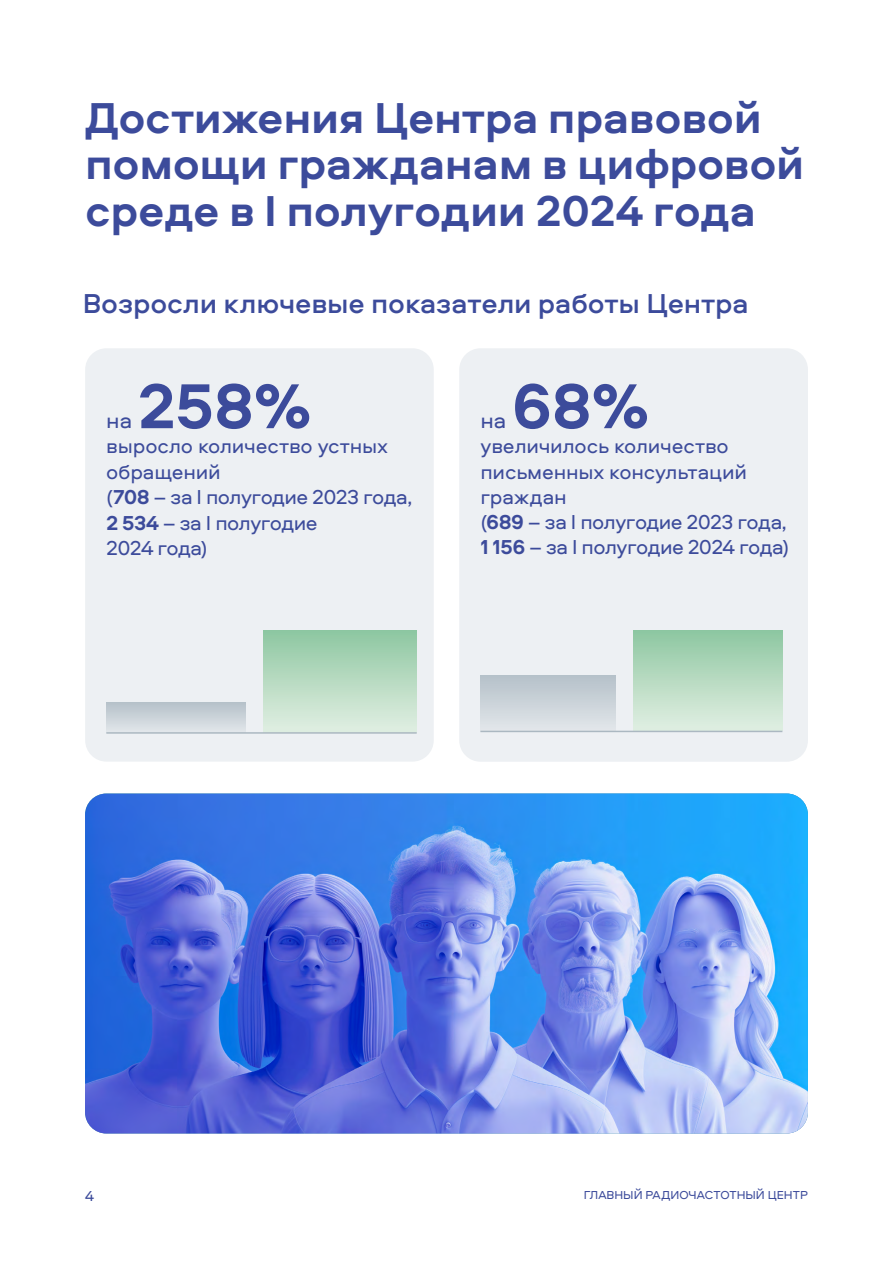
<style>
.page{position:relative;width:893px;height:1263px;background:#fff}
.page>*{position:absolute;margin:0;border:0;box-sizing:border-box;transform-origin:0 0}
.t1{font:700 66px "Aeroport";color:#3c4b9b}
.t2{font:700 45px/46.5px "Aeroport";letter-spacing:-.01em;color:#3c4b9b}
.t3{font:500 28.5px "Aeroport";letter-spacing:-.01em;color:#3c4b9b}
.t4{font:22.5px "Aeroport";color:#3c4b9b}
.t5{font:21px/25.3px "Aeroport";letter-spacing:-.02em;color:#3c4b9b}
.t6{font:15px "Aeroport";color:#3c4b9b}
.t7{font:12px "Aeroport";color:#3c4b9b}
.s1{font-weight:700}
</style>
<div class="page">
<div style="left:85px;top:348px;width:349px;height:414px;background:#edf0f3;border-radius:21px"></div>
<div style="left:459px;top:348px;width:349px;height:414px;background:#edf0f3;border-radius:21px"></div>
<div style="left:106px;top:702px;width:139px;height:30px;background:linear-gradient(to bottom,#b5c0c9,#dfe4e8)"></div>
<div style="left:264px;top:630px;width:153px;height:102px;background:linear-gradient(to bottom,#8ec7a1,#e0eee2)"></div>
<hr style="left:106px;top:732px;width:311px;height:2px;background:#abb8c1">
<div style="left:480px;top:676px;width:135px;height:55px;background:linear-gradient(to bottom,#b6c1c9,#e2e7ea)"></div>
<div style="left:634px;top:630px;width:148px;height:101px;background:linear-gradient(to bottom,#8ec7a1,#e2efe3)"></div>
<hr style="left:480px;top:731px;width:302px;height:1px;background:#abb8c1">
<img style="left:85px;top:793px;width:723px;height:340px">
<h2 class="t2" style="left:85px;top:93px;width:721px">Достижения Центра правовой помощи гражданам в цифровой среде в I полугодии 2024 года</h2>
<h3 class="t3" style="left:83px;top:283px;width:667px">Возросли ключевые показатели работы Центра</h3>
<h1 class="t1" style="left:137px;top:358px;width:176px">258%</h1>
<p class="t5" style="left:106px;top:458px;width:308px">обращений<br>(<span class="s1">708</span> – за I полугодие 2023 года,<br><span class="s1">2 534</span> – за I полугодие<br>2024 года)</p>
<p class="t4" style="left:106px;top:405px;width:27px">на</p>
<p class="t5" style="left:106px;top:433px;width:283px">выросло количество устных</p>
<h1 class="t1" style="left:511px;top:358px;width:140px">68%</h1>
<p class="t5" style="left:480px;top:458px;width:310px">письменных консультаций граждан<br>(<span class="s1">689</span> – за I полугодие 2023 года,<br><span class="s1">1 156</span> – за I полугодие 2024 года)</p>
<p class="t4" style="left:480px;top:405px;width:27px">на</p>
<p class="t5" style="left:480px;top:433px;width:250px">увеличилось количество</p>
<p class="t6" style="left:85px;top:1185px;width:10px">4</p>
<p class="t7" style="left:584px;top:1187px;width:226px">ГЛАВНЫЙ РАДИОЧАСТОТНЫЙ ЦЕНТР</p>
</div>
